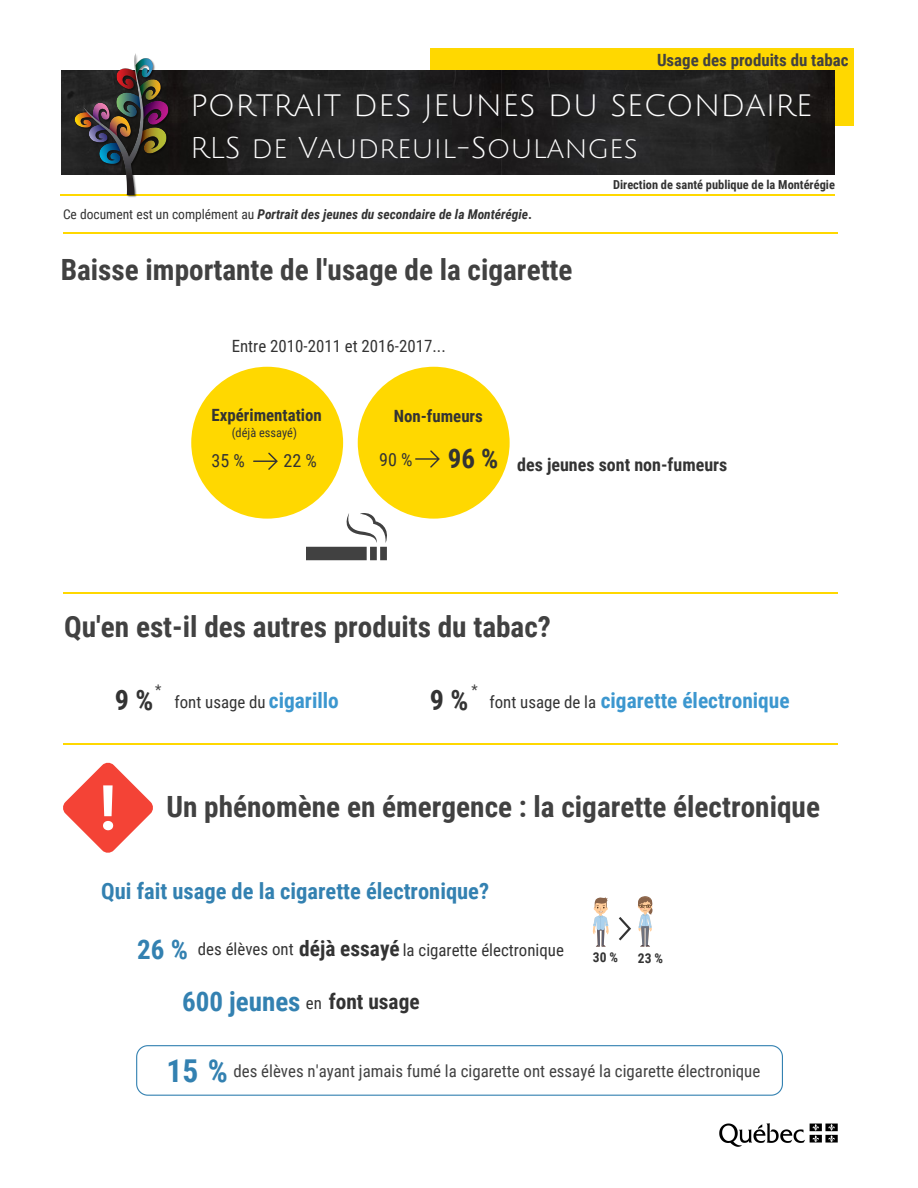
<style>
.page{position:relative;width:918px;height:1188px;background:#fff}
.page>*{position:absolute;margin:0;border:0;box-sizing:border-box;transform-origin:0 0}
.t1{font:33.75px "Julius Sans One";color:#fff}
.t2{font:700 29.25px "Roboto Condensed";color:#414141}
.t3{font:29.25px "Julius Sans One";color:#fff}
.t4{font:700 28.2px "Roboto Condensed";color:#333}
.t5{font:700 27px "Roboto Condensed";color:#3381b1}
.t6{font:700 27px "Roboto Condensed";color:#333}
.t7{font:700 22.5px "Roboto Condensed";color:#3381b1}
.t8{font:700 21.3px "Roboto Condensed";color:#3c97cf}
.t9{font:700 21.3px "Roboto Condensed";color:#333}
.t10{font:700 18px "Roboto Condensed";color:#333}
.t11{font:18px "Roboto Condensed";color:#333}
.t12{font:16.8px "Roboto Condensed";color:#333}
.t13{font:16.8px "Roboto Condensed";color:#414141}
.t14{font:700 16.8px "Roboto Condensed";color:#333}
.t15{font:700 16.8px "Roboto Condensed";color:#414141}
.t16{font:14.7px "Roboto Condensed";color:#414141}
.t17{font:italic 700 13.5px "Roboto Condensed";color:#333}
.t18{font:700 13.5px "Roboto Condensed";color:#333}
.t19{font:700 12.3px "Roboto Condensed";color:#333}
.t20{font:12.3px "Roboto Condensed";color:#333}
.s1{font-weight:400;font-style:normal}
.s2{font-style:normal}
.s3{font-weight:700;font-size:27px;color:#3381b1}
.s4{font-weight:700;font-size:21.3px}
.s5{font-weight:400;font-size:16.8px}
.s6{font-weight:700;font-size:31.5px;color:#3381b1}
</style>
<div class="page">
<svg style="left:136px;top:1045px;width:647px;height:51px"></svg>
<img style="left:719px;top:1123px;width:119px;height:24px">
<div style="left:431px;top:48px;width:423px;height:78px;background:#ffd800"></div>
<img style="left:62px;top:71px;width:773px;height:103px">
<hr style="left:61px;top:195px;width:774px;height:1px;background:#ffd800">
<img style="left:69px;top:53px;width:107px;height:144px">
<hr style="left:63px;top:233px;width:774px;height:1px;background:#ffd800">
<div style="left:358px;top:367px;width:152px;height:152px;background:#ffd800;border-radius:50%"></div>
<div style="left:191px;top:367px;width:152px;height:152px;background:#ffd800;border-radius:50%"></div>
<svg style="left:306px;top:513px;width:81px;height:47px"></svg>
<svg style="left:253px;top:453px;width:25px;height:17px"></svg>
<svg style="left:415px;top:450px;width:25px;height:18px"></svg>
<hr style="left:63px;top:593px;width:774px;height:1px;background:#ffd800">
<hr style="left:63px;top:744px;width:774px;height:1px;background:#ffd800">
<svg style="left:63px;top:763px;width:90px;height:90px"></svg>
<svg style="left:593px;top:897px;width:16px;height:50px"></svg>
<svg style="left:638px;top:896px;width:14px;height:51px"></svg>
<svg style="left:619px;top:917px;width:12px;height:23px"></svg>
<p class="t15" style="left:657px;top:49px;width:193px">Usage des produits du tabac</p>
<p class="t1" style="left:190px;top:87px;width:624px">portrait des jeunes du secondaire</p>
<p class="t3" style="left:190px;top:132px;width:449px">RLS de Vaudreuil-Soulanges</p>
<p class="t17" style="left:63px;top:205px;width:471px"><span class="s1">Ce document est un complément au</span> Portrait des jeunes du secondaire de la Montérégie<span class="s2">.</span></p>
<p class="t2" style="left:61px;top:249px;width:513px">Baisse importante de l'usage de la cigarette</p>
<p class="t12" style="left:232px;top:334px;width:216px">Entre 2010-2011 et 2016-2017...</p>
<p class="t19" style="left:613px;top:176px;width:223px">Direction de santé publique de la Montérégie</p>
<p class="t14" style="left:211px;top:403px;width:112px">Expérimentation</p>
<p class="t11" style="left:211px;top:448px;width:35px">35 %</p>
<p class="t11" style="left:283px;top:448px;width:35px">22 %</p>
<p class="t20" style="left:232px;top:424px;width:67px">(déjà essayé)</p>
<p class="t14" style="left:394px;top:404px;width:91px">Non-fumeurs</p>
<p class="t11" style="left:379px;top:447px;width:35px">90 %</p>
<p class="t6" style="left:448px;top:439px;width:52px">96 %</p>
<p class="t10" style="left:517px;top:452px;width:212px">des jeunes sont non-fumeurs</p>
<p class="t2" style="left:64px;top:606px;width:488px">Qu'en est-il des autres produits du tabac?</p>
<p class="t16" style="left:155px;top:680px;width:8px">*</p>
<p class="t16" style="left:471px;top:680px;width:8px">*</p>
<p class="t4" style="left:115px;top:680px;width:40px">9 %</p>
<p class="t8" style="left:269px;top:685px;width:71px">cigarillo</p>
<p class="t8" style="left:601px;top:685px;width:190px">cigarette électronique</p>
<p class="t12" style="left:174px;top:690px;width:93px">font usage du</p>
<p class="t4" style="left:430px;top:680px;width:40px">9 %</p>
<p class="t12" style="left:489px;top:690px;width:108px">font usage de la</p>
<p class="t2" style="left:166px;top:786px;width:655px">Un phénomène en émergence : la cigarette électronique</p>
<p class="t7" style="left:101px;top:875px;width:389px">Qui fait usage de la cigarette électronique?</p>
<p class="t12" style="left:137px;top:939px;width:428px"><span class="s3">26 %</span> des élèves ont <span class="s4">déjà essayé</span> la cigarette électronique</p>
<p class="t5" style="left:182px;top:983px;width:120px">600 jeunes</p>
<p class="t9" style="left:306px;top:987px;width:115px"><span class="s5">en</span> font usage</p>
<p class="t18" style="left:593px;top:948px;width:27px">30 %</p>
<p class="t18" style="left:638px;top:949px;width:27px">23 %</p>
<p class="t13" style="left:166px;top:1059px;width:595px"><span class="s6">15 %</span> des élèves n'ayant jamais fumé la cigarette ont essayé la cigarette électronique</p>
</div>
